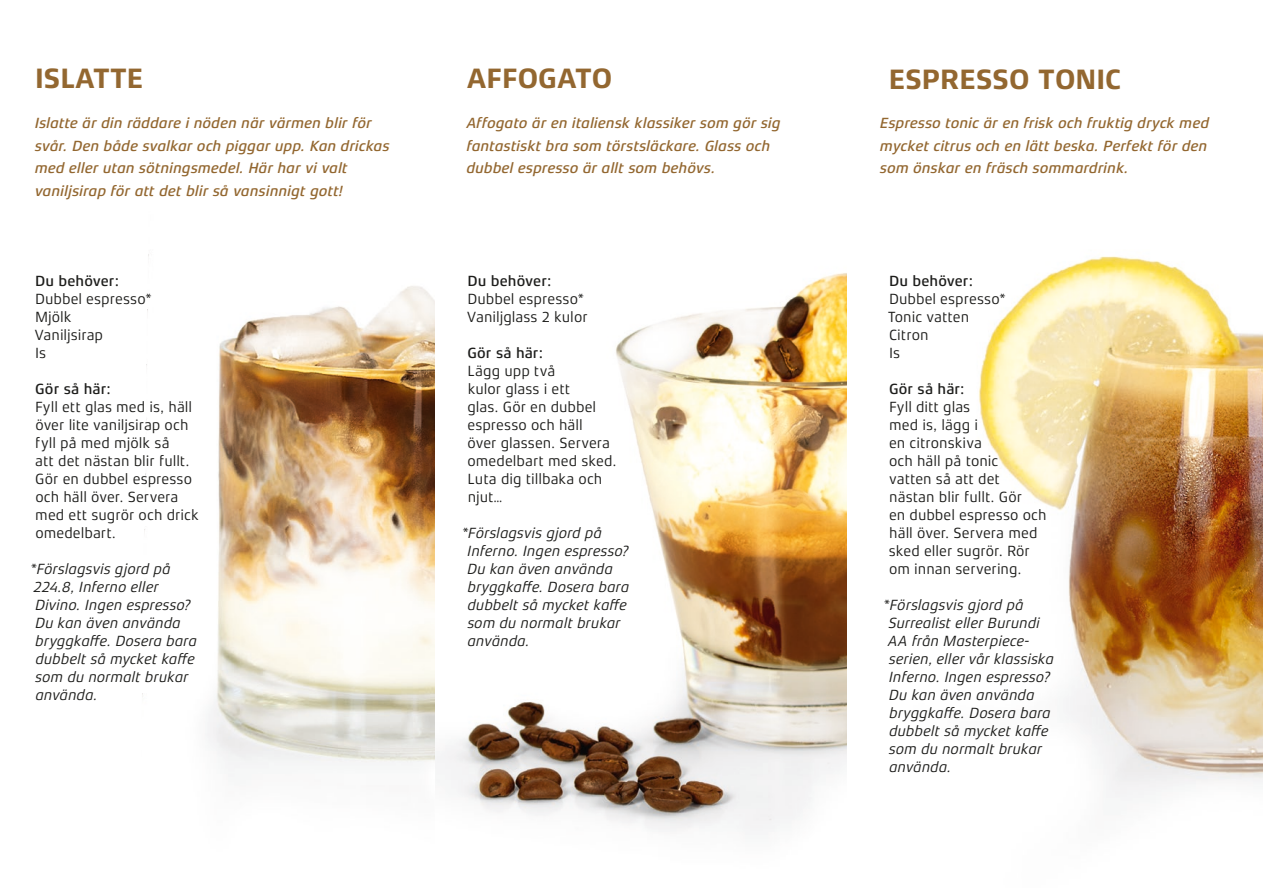
<style>
.page{position:relative;width:1263px;height:893px;background:#fff}
.page>*{position:absolute;margin:0;border:0;box-sizing:border-box;transform-origin:0 0}
.t1{font:700 28.5px "Xenois Sans Pro";color:#936730}
.Brödtext{font:15px/18px "Xenois Sans Pro";color:#1d1d1b}
.Brödtext-2{font:italic 15px/18px "Xenois Sans Pro";color:#1d1d1b}
.Ingress{font:italic 500 15px/22.5px "Xenois Sans Pro";color:#936730}
.Brödtext-3{font:500 15px "Xenois Sans Pro";letter-spacing:.005em;color:#1d1d1b}
</style>
<div class="page">
<img style="left:434px;top:273px;width:413px;height:558px">
<img style="left:142px;top:254px;width:292px;height:515px">
<img style="left:979px;top:256px;width:284px;height:541px">
<p class="t1" style="left:35px;top:62px;width:110px">ISLATTE</p>
<p class="t1" style="left:467px;top:62px;width:147px">AFFOGATO</p>
<p class="Ingress" style="left:35px;top:112px;width:356px">Islatte är din räddare i nöden när värmen blir för svår. Den både svalkar och piggar upp. Kan drickas med eller utan sötningsmedel. Här har vi valt vaniljsirap för att det blir så vansinnigt gott!</p>
<p class="Ingress" style="left:880px;top:112px;width:331px">Espresso tonic är en frisk och fruktig dryck med</p>
<p class="t1" style="left:889px;top:63px;width:234px">ESPRESSO TONIC</p>
<p class="Ingress" style="left:467px;top:112px;width:316px">Affogato är en italiensk klassiker som gör sig fantastiskt bra som törstsläckare. Glass och</p>
<p class="Ingress" style="left:467px;top:157px;width:251px">dubbel espresso är allt som behövs.</p>
<p class="Ingress" style="left:880px;top:134px;width:329px">mycket citrus och en lätt beska. Perfekt för den</p>
<p class="Ingress" style="left:880px;top:157px;width:250px">som önskar en fräsch sommardrink.</p>
<p class="Brödtext-3" style="left:35px;top:272px;width:85px">Du behöver:</p>
<p class="Brödtext" style="left:35px;top:289px;width:118px">Dubbel espresso*</p>
<p class="Brödtext" style="left:35px;top:307px;width:38px">Mjölk</p>
<p class="Brödtext" style="left:34px;top:325px;width:70px">Vaniljsirap</p>
<p class="Brödtext" style="left:35px;top:343px;width:13px">Is</p>
<p class="Brödtext-3" style="left:35px;top:380px;width:77px">Gör så här:</p>
<p class="Brödtext" style="left:35px;top:397px;width:165px">Fyll ett glas med is, häll över lite vaniljsirap och fyll på med mjölk så<br>att det nästan blir fullt.<br>Gör en dubbel espresso och häll över. Servera med ett sugrör och drick omedelbart.</p>
<p class="Brödtext-2" style="left:31px;top:559px;width:168px">*Förslagsvis gjord på<br>224.8, Inferno eller<br>Divino. Ingen espresso?<br>Du kan även använda bryggkaffe. Dosera bara dubbelt så mycket kaffe som du normalt brukar använda.</p>
<p class="Brödtext-3" style="left:468px;top:272px;width:85px">Du behöver:</p>
<p class="Brödtext" style="left:467px;top:289px;width:118px">Dubbel espresso*</p>
<p class="Brödtext" style="left:467px;top:307px;width:122px">Vaniljglass 2 kulor</p>
<p class="Brödtext-3" style="left:467px;top:344px;width:77px">Gör så här:</p>
<p class="Brödtext" style="left:467px;top:361px;width:151px">Lägg upp två<br>kulor glass i ett<br>glas. Gör en dubbel espresso och häll<br>över glassen. Servera omedelbart med sked.<br>Luta dig tillbaka och njut…</p>
<p class="Brödtext-2" style="left:468px;top:523px;width:163px;text-indent:-6px">*Förslagsvis gjord på<br>Inferno. Ingen espresso?<br>Du kan även använda bryggkaffe. Dosera bara dubbelt så mycket kaffe som du normalt brukar använda.</p>
<p class="Brödtext-3" style="left:889px;top:272px;width:85px">Du behöver:</p>
<p class="Brödtext" style="left:889px;top:289px;width:118px">Dubbel espresso*</p>
<p class="Brödtext" style="left:888px;top:307px;width:83px">Tonic vatten</p>
<p class="Brödtext" style="left:889px;top:325px;width:41px">Citron</p>
<p class="Brödtext" style="left:889px;top:343px;width:13px">Is</p>
<p class="Brödtext-3" style="left:889px;top:380px;width:77px">Gör så här:</p>
<p class="Brödtext" style="left:889px;top:397px;width:159px">Fyll ditt glas<br>med is, lägg i<br>en citronskiva<br>och häll på tonic<br>vatten så att det nästan blir fullt. Gör<br>en dubbel espresso och häll över. Servera med sked eller sugrör. Rör om innan servering.</p>
<p class="Brödtext-2" style="left:888px;top:595px;width:167px;text-indent:-5px">*Förslagsvis gjord på<br>Surrealist eller Burundi<br>AA från Masterpiece&shy;serien, eller vår klassiska<br>Inferno. Ingen espresso?<br>Du kan även använda bryggkaffe. Dosera bara dubbelt så mycket kaffe som du normalt brukar använda.</p>
</div>
